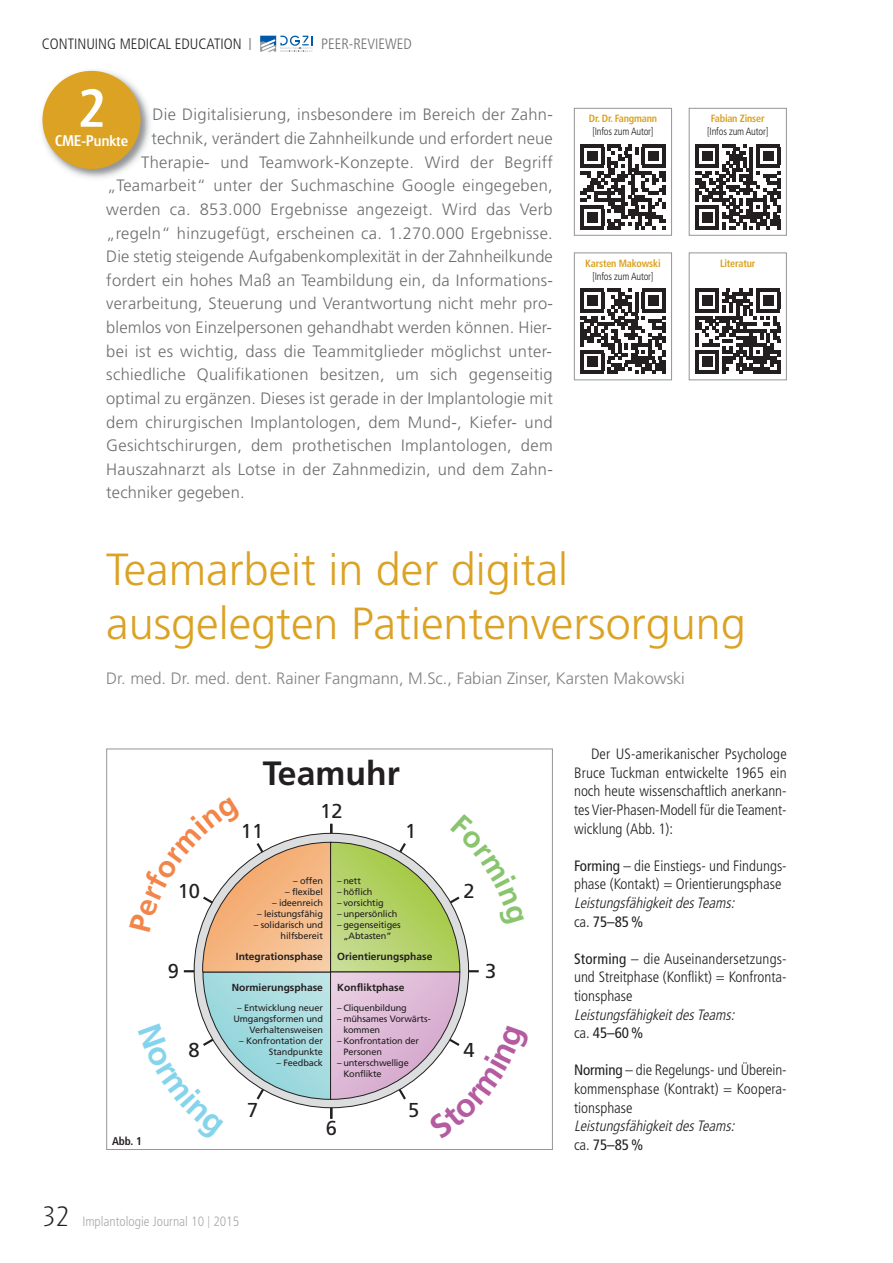
<style>
.page{position:relative;width:893px;height:1263px;background:#fff}
.page>*{position:absolute;margin:0;border:0;box-sizing:border-box;transform-origin:0 0}
.t1{font:500 51.6px "Glasgow";color:#fff}
.t2{font:300 45px/54px "Frutiger CE";color:#dba223}
.t3{font:700 33.75px "Frutiger";color:#231f20}
.t4{font:20.1px "Frutiger";color:#231f20}
.t5{font:300 16.5px "Frutiger";letter-spacing:.02em;color:#6d6e70}
.t6{font:300 16.5px "Frutiger";color:#808285}
.t7{font:300 16.5px "Frutiger";color:#6d6e70}
.t8{font:300 condensed 15px/18.6px "Frutiger";color:#231f20;text-align:justify}
.t9{font:italic 300 condensed 15px/18.6px "Frutiger";color:#231f20}
.t10{font:300 condensed 15px "Frutiger";color:#6d6e70}
.t11{font:500 15px "Glasgow";letter-spacing:.01em;color:#fff}
.t12{font:300 condensed 13.5px "Frutiger";color:#a7a9ac}
.t13{font:700 condensed 11.25px "Frutiger";color:#231f20}
.t14{font:700 condensed 10.5px "Frutiger";letter-spacing:-.02em;color:#dba223}
.t15{font:300 condensed 10.5px "Frutiger";letter-spacing:-.015em;color:#231f20}
.t16{font:700 10.2px "Frutiger";color:#231f20}
.t17{font:9.15px/10.9px "Frutiger";letter-spacing:-.01em;color:#231f20}
.s1{font-size:12px}
.s2{font-family:"Glasgow";font-weight:200;font-stretch:normal;font-size:27px;color:#231f20}
.s3{font-weight:400}
.s4{font-style:normal}
.s5{font-weight:400;font-style:normal}
</style>
<div class="page">
<img style="left:41px;top:70px;width:109px;height:108px">
<div style="left:42px;top:71px;width:99px;height:98px;background:#dba223;border-radius:50%"></div>
<svg style="left:260px;top:36px;width:53px;height:16px"></svg>
<div style="left:574px;top:108px;width:98px;height:128px;border:1px solid #939598"></div>
<svg style="left:580px;top:144px;width:85px;height:85px"></svg>
<div style="left:574px;top:253px;width:98px;height:127px;border:1px solid #939598"></div>
<svg style="left:580px;top:289px;width:85px;height:85px"></svg>
<div style="left:689px;top:108px;width:98px;height:128px;border:1px solid #939598"></div>
<svg style="left:695px;top:144px;width:85px;height:85px"></svg>
<div style="left:689px;top:253px;width:98px;height:127px;border:1px solid #939598"></div>
<svg style="left:695px;top:289px;width:85px;height:85px"></svg>
<hr style="left:753px;top:370px;width:27px;height:4px;background:#231f20">
<svg style="left:183px;top:823px;width:296px;height:296px"></svg>
<p class="t8" style="left:42px;top:36px;width:211px">CONTINUING MEDICAL EDUCATION <span class="s1">|</span></p>
<p class="t10" style="left:321px;top:38px;width:92px">PEER-REVIEWED</p>
<h1 class="t1" style="left:78px;top:89px;width:29px">2</h1>
<p class="t11" style="left:55px;top:135px;width:75px">CME-Punkte</p>
<p class="t5" style="left:153px;top:108px;width:402px">Die Digitalisierung, insbesondere im Bereich der Zahn-</p>
<p class="t5" style="left:151px;top:132px;width:403px">technik, verändert die Zahnheilkunde und erfordert neue</p>
<p class="t5" style="left:141px;top:155px;width:413px">Therapie- und Teamwork-Konzepte. Wird der Begriff</p>
<p class="t5" style="left:107px;top:179px;width:447px">„Teamarbeit“ unter der Suchmaschine Google eingegeben,</p>
<p class="t5" style="left:106px;top:203px;width:448px">werden ca. 853.000 Ergebnisse angezeigt. Wird das Verb</p>
<p class="t5" style="left:106px;top:226px;width:448px">„regeln“ hinzugefügt, erscheinen ca. 1.270.000 Ergebnisse.</p>
<p class="t7" style="left:106px;top:250px;width:448px">Die stetig steigende Aufgabenkomplexität in der Zahnheilkunde</p>
<p class="t5" style="left:106px;top:273px;width:448px">fordert ein hohes Maß an Teambildung ein, da Informations -</p>
<p class="t5" style="left:106px;top:297px;width:448px">verarbeitung, Steuerung und Verantwortung nicht mehr pro-</p>
<p class="t5" style="left:106px;top:321px;width:447px">blemlos von Einzelpersonen gehandhabt werden können. Hier-</p>
<p class="t5" style="left:106px;top:344px;width:447px">bei ist es wichtig, dass die Teammitglieder möglichst unter-</p>
<p class="t5" style="left:106px;top:368px;width:448px">schiedliche Qualifikationen besitzen, um sich gegenseitig</p>
<p class="t5" style="left:106px;top:392px;width:448px">optimal zu ergänzen. Dieses ist gerade in der Implantologie mit</p>
<p class="t5" style="left:106px;top:415px;width:448px">dem chirurgischen Implantologen, dem Mund-, Kiefer- und</p>
<p class="t5" style="left:106px;top:439px;width:448px">Gesichtschirurgen, dem prothetischen Implantologen, dem</p>
<p class="t5" style="left:106px;top:462px;width:448px">Hauszahnarzt als Lotse in der Zahnmedizin, und dem Zahn -</p>
<p class="t5" style="left:106px;top:486px;width:140px">techniker gegeben.</p>
<p class="t14" style="left:589px;top:114px;width:70px">Dr. Dr. Fangmann</p>
<p class="t15" style="left:592px;top:127px;width:63px">[Infos zum Autor]</p>
<p class="t14" style="left:585px;top:258px;width:77px">Karsten Makowski</p>
<p class="t15" style="left:592px;top:272px;width:63px">[Infos zum Autor]</p>
<p class="t14" style="left:711px;top:114px;width:55px">Fabian Zinser</p>
<p class="t15" style="left:707px;top:127px;width:63px">[Infos zum Autor]</p>
<p class="t14" style="left:720px;top:258px;width:37px">Literatur</p>
<h2 class="t2" style="left:106px;top:545px;width:641px">Teamarbeit in der digital ausgelegten Patientenversorgung</h2>
<p class="t6" style="left:106px;top:672px;width:580px">Dr. med. Dr. med. dent. Rainer Fangmann, M.Sc., Fabian Zinser, Karsten Makowski</p>
<h3 class="t3" style="left:263px;top:754px;width:138px">Teamuhr</h3>
<p class="t4" style="left:320px;top:804px;width:24px">12</p>
<p class="t4" style="left:178px;top:883px;width:24px">10</p>
<p class="t4" style="left:168px;top:963px;width:13px">9</p>
<p class="t4" style="left:188px;top:1042px;width:13px">8</p>
<p class="t13" style="left:112px;top:1135px;width:31px">Abb. 1</p>
<p class="t4" style="left:241px;top:824px;width:24px">11</p>
<p class="t4" style="left:405px;top:824px;width:13px">1</p>
<p class="t17" style="left:293px;top:877px;width:31px">– offen</p>
<p class="t17" style="left:285px;top:888px;width:39px">– flexibel</p>
<p class="t17" style="left:272px;top:899px;width:52px">– ideenreich</p>
<p class="t17" style="left:257px;top:910px;width:67px">– leistungsfähig</p>
<p class="t17" style="left:254px;top:921px;width:71px;text-align:right">– solidarisch und hilfsbereit</p>
<p class="t17" style="left:337px;top:877px;width:25px">– nett</p>
<p class="t17" style="left:337px;top:888px;width:37px">– höflich</p>
<p class="t17" style="left:337px;top:899px;width:48px">– vorsichtig</p>
<p class="t17" style="left:337px;top:910px;width:62px">– unpersönlich</p>
<p class="t17" style="left:337px;top:921px;width:65px;text-align:center">– gegenseitiges „Abtasten”</p>
<p class="t16" style="left:236px;top:950px;width:89px">Integrationsphase</p>
<p class="t16" style="left:232px;top:982px;width:93px">Normierungsphase</p>
<p class="t16" style="left:337px;top:982px;width:69px">Konfliktphase</p>
<p class="t16" style="left:337px;top:950px;width:97px">Orientierungsphase</p>
<p class="t17" style="left:233px;top:1004px;width:91px;text-align:right">– Entwicklung neuer<br>Umgangsformen und<br>Verhaltensweisen</p>
<p class="t17" style="left:239px;top:1037px;width:85px;text-align:right">– Konfrontation der<br>Standpunkte</p>
<p class="t17" style="left:276px;top:1059px;width:48px">– Feedback</p>
<p class="t17" style="left:337px;top:1004px;width:71px">– Cliquenbildung</p>
<p class="t17" style="left:344px;top:1015px;width:89px;text-indent:-6px">– mühsames Vorwärts&shy;kommen</p>
<p class="t17" style="left:344px;top:1037px;width:77px;text-indent:-6px">– Konfrontation der<br>Personen</p>
<p class="t17" style="left:344px;top:1059px;width:67px;text-indent:-6px">– unterschwellige<br>Konflikte</p>
<p class="t4" style="left:247px;top:1102px;width:13px">7</p>
<p class="t4" style="left:408px;top:1102px;width:13px">5</p>
<p class="t4" style="left:326px;top:1121px;width:13px">6</p>
<p class="t12" style="left:43px;top:1216px;width:198px"><span class="s2">32</span> Implantologie Journal 10 <span class="s1">|</span> 2015</p>
<p class="t4" style="left:463px;top:883px;width:13px">2</p>
<p class="t4" style="left:485px;top:963px;width:13px">3</p>
<p class="t4" style="left:463px;top:1042px;width:13px">4</p>
<p class="t8" style="left:574px;top:746px;width:214px;text-indent:17px">Der US-amerikanischer Psychologe Bruce Tuckman entwickelte 1965 ein noch heute wissenschaftlich anerkann&shy;tes Vier-Phasen-Modell für die Teament&shy;wicklung (Abb. 1):</p>
<p class="t8" style="left:574px;top:857px;width:214px"><span class="s3">Forming</span> – die Einstiegs- und Findungs&shy;phase (Kontakt) = Orientierungsphase</p>
<p class="t9" style="left:574px;top:895px;width:165px">LeistungsfähigkeitdesTeams: <span class="s4">ca.</span> <span class="s5">75–85 %</span></p>
<p class="t8" style="left:574px;top:950px;width:214px"><span class="s3">Storming</span> – die Auseinandersetzungs&shy;und Streitphase (Konflikt) = Konfronta&shy;tionsphase</p>
<p class="t9" style="left:574px;top:1006px;width:165px">LeistungsfähigkeitdesTeams: <span class="s4">ca.</span> <span class="s5">45–60 %</span></p>
<p class="t8" style="left:574px;top:1062px;width:214px"><span class="s3">Norming</span> – die Regelungs- und Überein&shy;kommensphase (Kontrakt) = Koopera - tionsphase</p>
<p class="t9" style="left:574px;top:1118px;width:165px">LeistungsfähigkeitdesTeams: <span class="s4">ca.</span> <span class="s5">75–85 %</span></p>
</div>
